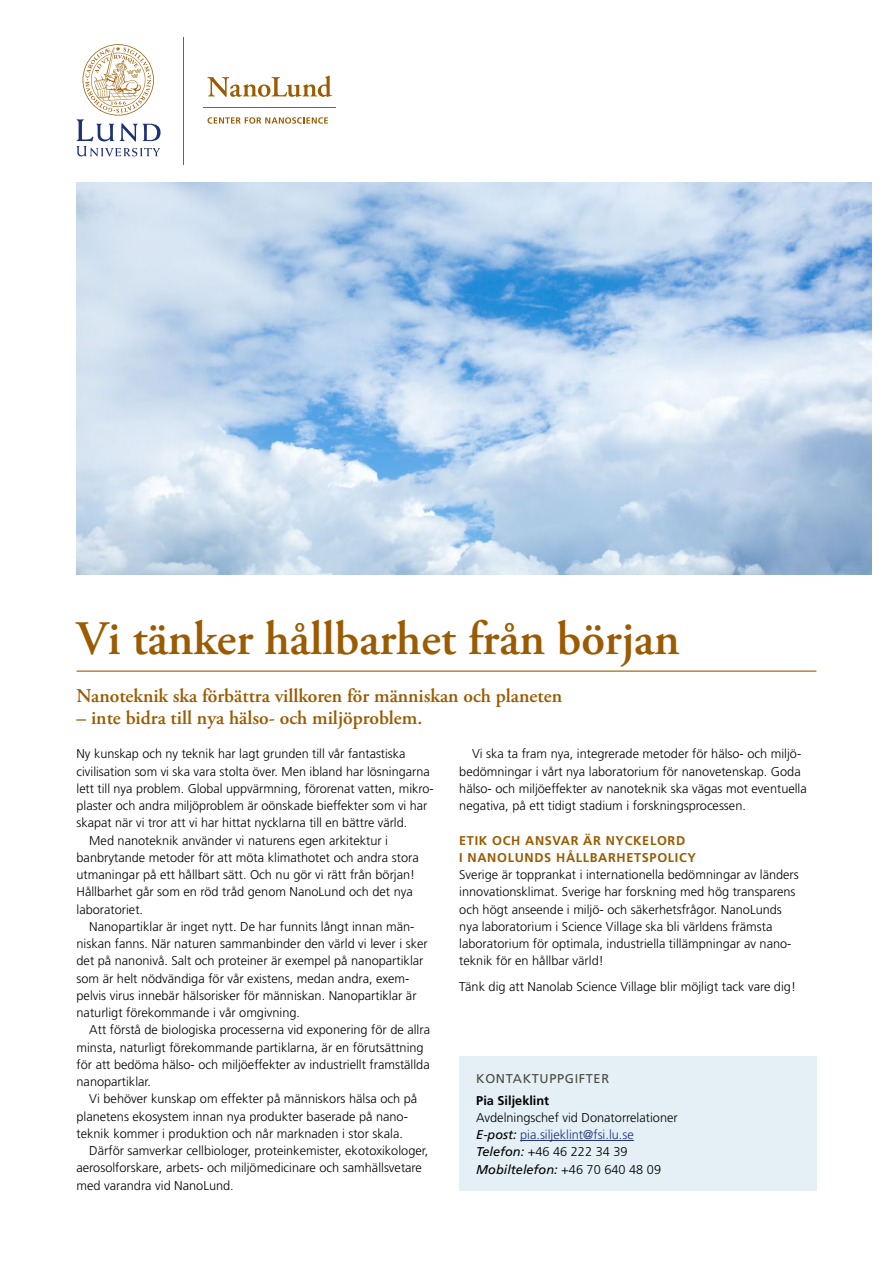
<style>
.page{position:relative;width:893px;height:1263px;background:#fff}
.page>*{position:absolute;margin:0;border:0;box-sizing:border-box;transform-origin:0 0}
.H1_Brons_huvudrubrik{font:600 48px "Adobe Garamond Pro";color:#9a5b02}
.Brons_Ingress{font:600 19.5px "Adobe Garamond Pro";color:#9a5b02}
.Svart_Brödtext_med_i{font:300 12.75px/17.2px "Frutiger LT Std";color:#000}
.Svart_Brödtext_utan{font:300 12.75px/17.2px "Frutiger LT Std";color:#000}
.H2_Brons_Underrubrik{font:700 12.75px/17.2px "Frutiger LT Std";letter-spacing:.05em;color:#9a5b02}
.Svart_Brödtext_utan-2{font:300 12.75px "Frutiger LT Std";color:#1d3176}
.Svart_Brödtext_utan-3{font:italic 12.75px "Frutiger LT Std";color:#000}
.Kontakt{font:12.75px "Frutiger LT Std";letter-spacing:.05em;color:#4a4941}
.Svart_Brödtext_utan-4{font:700 12.75px "Frutiger LT Std";color:#000}
.s1{font-weight:400;font-style:italic;color:#000}
.s2{font-weight:400;font-style:italic}
.s3{font-weight:300;font-style:normal}
</style>
<div class="page">
<hr style="left:183px;top:37px;width:1px;height:127px;background:#9a5b02">
<hr style="left:203px;top:107px;width:133px;height:1px;background:#9a5b02">
<svg style="left:77px;top:44px;width:84px;height:112px"></svg>
<svg style="left:207px;top:76px;width:125px;height:21px"></svg>
<svg style="left:208px;top:117px;width:120px;height:7px"></svg>
<img style="left:77px;top:183px;width:795px;height:391px">
<hr style="left:77px;top:670px;width:739px;height:2px;background:#9a5b02">
<div style="left:459px;top:1056px;width:357px;height:135px;background:#e4f0f5"></div>
<hr style="left:520px;top:1140px;width:114px;height:1px;background:#1d3176">
<h1 class="H1_Brons_huvudrubrik" style="left:77px;top:611px;width:605px">Vi tänker hållbarhet från början</h1>
<p class="Brons_Ingress" style="left:77px;top:684px;width:487px">Nanoteknik ska förbättra villkoren för människan och planeten</p>
<p class="Brons_Ingress" style="left:77px;top:707px;width:347px">– inte bidra till nya hälso- och miljöproblem.</p>
<p class="Svart_Brödtext_utan" style="left:77px;top:745px;width:359px">Ny kunskap och ny teknik har lagt grunden till vår fantastiska civilisation som vi ska vara stolta över. Men ibland har lösningarna lett till nya problem. Global uppvärmning, förorenat vatten, mikro&shy;plaster och andra miljöproblem är oönskade bieffekter som vi har skapat när vi tror att vi har hittat nycklarna till en bättre värld.</p>
<p class="Svart_Brödtext_med_i" style="left:77px;top:832px;width:344px;text-indent:13px">Med nanoteknik använder vi naturens egen arkitektur i banbrytande metoder för att möta klimathotet och andra stora utmaningar på ett hållbart sätt. Och nu gör vi rätt från början!<br>Hållbarhet går som en röd tråd genom NanoLund och det nya laboratoriet.</p>
<p class="Svart_Brödtext_med_i" style="left:77px;top:918px;width:353px;text-indent:13px">Nanopartiklar är inget nytt. De har funnits långt innan män&shy;niskan fanns. När naturen sammanbinder den värld vi lever i sker det på nanonivå. Salt och proteiner är exempel på nanopartiklar som är helt nödvändiga för vår existens, medan andra, exem&shy;pelvis virus innebär hälsorisker för människan. Nanopartiklar är naturligt förekommande i vår omgivning.</p>
<p class="Svart_Brödtext_med_i" style="left:77px;top:1021px;width:355px;text-indent:13px">Att förstå de biologiska processerna vid exponering för de allra minsta, naturligt förekommande partiklarna, är en förutsättning för att bedöma hälso- och miljöeffekter av industriellt framställda nanopartiklar.</p>
<p class="Svart_Brödtext_med_i" style="left:77px;top:1090px;width:342px;text-indent:13px">Vi behöver kunskap om effekter på människors hälsa och på planetens ekosystem innan nya produkter baserade på nano&shy;teknik kommer i produktion och når marknaden i stor skala.</p>
<p class="Svart_Brödtext_med_i" style="left:77px;top:1142px;width:353px;text-indent:13px">Därför samverkar cellbiologer, proteinkemister, ekotoxikologer, aerosolforskare, arbets- och miljömedicinare och samhällsvetare med varandra vid NanoLund.</p>
<p class="Svart_Brödtext_med_i" style="left:459px;top:745px;width:349px;text-indent:13px">Vi ska ta fram nya, integrerade metoder för hälso- och miljö&shy;bedömningar i vårt nya laboratorium för nanovetenskap. Goda hälso- och miljöeffekter av nanoteknik ska vägas mot eventuella negativa, på ett tidigt stadium i forskningsprocessen.</p>
<h2 class="H2_Brons_Underrubrik" style="left:459px;top:831px;width:238px">ETIK OCH ANSVAR ÄR NYCKELORD<br>I NANOLUNDS HÅLLBARHETSPOLICY</h2>
<p class="Svart_Brödtext_utan" style="left:459px;top:866px;width:341px">Sverige är topprankat i internationella bedömningar av länders innovationsklimat. Sverige har forskning med hög transparens och högt anseende i miljö- och säkerhetsfrågor. NanoLunds nya laboratorium i Science Village ska bli världens främsta laboratorium för optimala, industriella tillämpningar av nano&shy;teknik för en hållbar värld!</p>
<p class="Svart_Brödtext_utan" style="left:459px;top:978px;width:338px">Tänk dig att Nanolab Science Village blir möjligt tack vare dig!</p>
<h2 class="Kontakt" style="left:476px;top:1071px;width:134px">KONTAKTUPPGIFTER</h2>
<p class="Svart_Brödtext_utan-4" style="left:476px;top:1093px;width:75px">Pia Siljeklint</p>
<p class="Svart_Brödtext_utan" style="left:476px;top:1109px;width:203px">Avdelningschef vid Donatorrelationer</p>
<p class="Svart_Brödtext_utan-2" style="left:476px;top:1127px;width:159px"><span class="s1">E-post:</span> pia.siljeklint@fsi.lu.se</p>
<p class="Svart_Brödtext_utan" style="left:476px;top:1143px;width:153px"><span class="s2">Telefon:</span> +46 46 222 34 39</p>
<p class="Svart_Brödtext_utan-3" style="left:476px;top:1162px;width:186px">Mobiltelefon: <span class="s3">+46 70 640 48 09</span></p>
</div>
